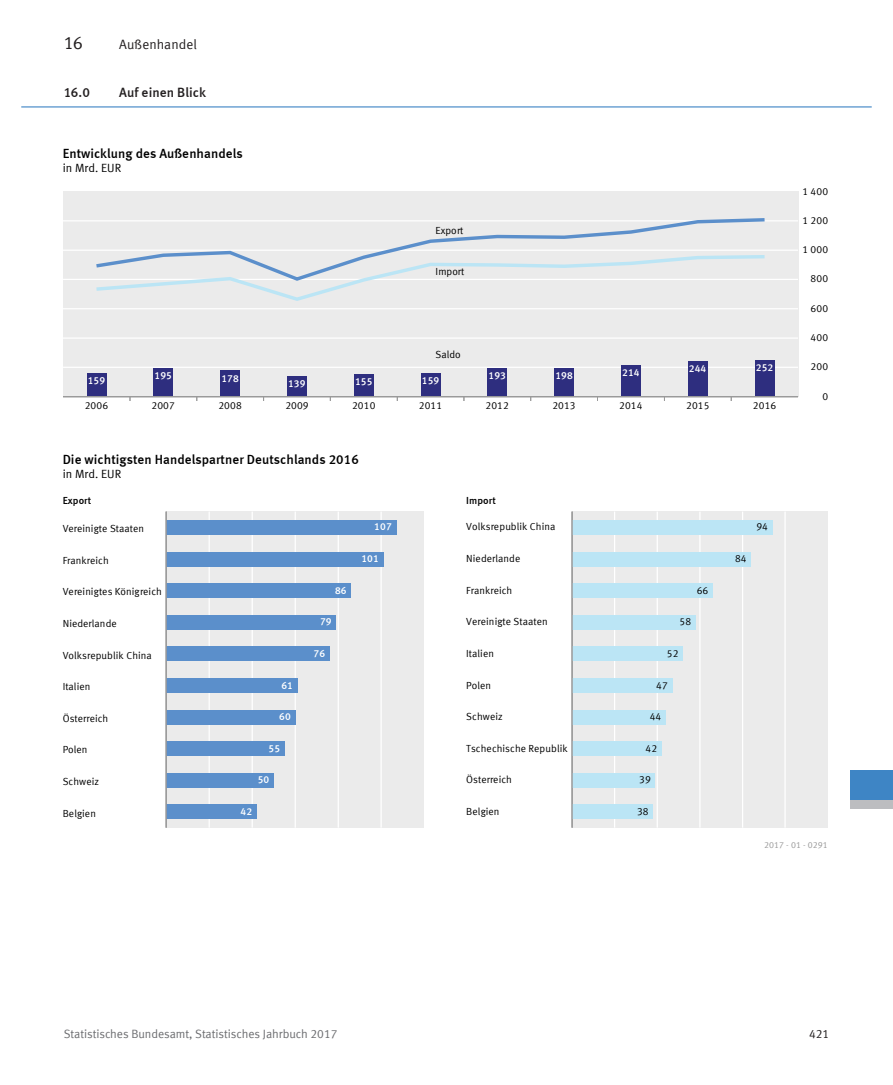
<style>
.page{position:relative;width:893px;height:1085px;background:#fff}
.page>*{position:absolute;margin:0;border:0;box-sizing:border-box;transform-origin:0 0}
.Über1_9pt{font:18px "Meta Normal LF";color:#231f20}
.Über2_9pt{font:13.5px "Meta Medium LF";letter-spacing:.005em;color:#231f20}
.Über1_9pt-2{font:13.5px "Meta Normal LF";letter-spacing:.005em;color:#231f20}
.t1{font:700 13.35px "Meta Normal LF";letter-spacing:.005em;color:#000}
.t2{font:12px "Meta Normal LF";color:#6c6d70}
.t3{font:12px "Meta Normal LF";color:#231f20}
.t4{font:11.85px "Meta Normal LF";letter-spacing:.005em;color:#000}
.t5{font:10.2px "Meta Normal LF";letter-spacing:.005em;color:#000}
.t6{font:700 10.2px "Meta Normal LF";letter-spacing:.02em;color:#fff}
.t7{font:700 10.2px "Meta Normal LF";letter-spacing:.01em;color:#000}
.t8{font:8.85px "Meta Normal LF";letter-spacing:.01em;color:#9a9a9a}
</style>
<div class="page">
<div style="left:63px;top:191px;width:735px;height:205px;background:#ebebeb"></div>
<hr style="left:63px;top:366px;width:735px;height:2px;background:#fff">
<hr style="left:63px;top:337px;width:735px;height:2px;background:#fff">
<hr style="left:63px;top:308px;width:735px;height:1px;background:#fff">
<hr style="left:63px;top:279px;width:735px;height:1px;background:#fff">
<hr style="left:63px;top:249px;width:735px;height:2px;background:#fff">
<hr style="left:63px;top:220px;width:735px;height:1px;background:#fff">
<div style="left:87px;top:373px;width:19px;height:23px;background:#2e2e7f"></div>
<div style="left:154px;top:368px;width:19px;height:28px;background:#2e2e7f"></div>
<div style="left:221px;top:370px;width:19px;height:26px;background:#2e2e7f"></div>
<div style="left:287px;top:376px;width:20px;height:20px;background:#2e2e7f"></div>
<div style="left:354px;top:374px;width:20px;height:22px;background:#2e2e7f"></div>
<div style="left:421px;top:373px;width:19px;height:23px;background:#2e2e7f"></div>
<div style="left:488px;top:368px;width:19px;height:28px;background:#2e2e7f"></div>
<div style="left:554px;top:367px;width:20px;height:29px;background:#2e2e7f"></div>
<div style="left:621px;top:365px;width:20px;height:31px;background:#2e2e7f"></div>
<div style="left:688px;top:361px;width:19px;height:35px;background:#2e2e7f"></div>
<div style="left:755px;top:359px;width:19px;height:37px;background:#2e2e7f"></div>
<svg style="left:96px;top:282px;width:266px;height:19px"></svg>
<svg style="left:93px;top:218px;width:675px;height:64px"></svg>
<hr style="left:63px;top:396px;width:735px;height:1px;background:#9a9a9a">
<div style="left:166px;top:511px;width:258px;height:316px;background:#ebebeb"></div>
<hr style="left:209px;top:511px;width:1px;height:316px;background:#fff">
<hr style="left:252px;top:511px;width:1px;height:316px;background:#fff">
<hr style="left:295px;top:511px;width:1px;height:316px;background:#fff">
<hr style="left:338px;top:511px;width:1px;height:316px;background:#fff">
<hr style="left:380px;top:511px;width:2px;height:316px;background:#fff">
<div style="left:166px;top:520px;width:230px;height:14px;background:#5b8fcb"></div>
<div style="left:166px;top:552px;width:217px;height:14px;background:#5b8fcb"></div>
<div style="left:166px;top:583px;width:185px;height:14px;background:#5b8fcb"></div>
<div style="left:166px;top:615px;width:170px;height:14px;background:#5b8fcb"></div>
<div style="left:166px;top:646px;width:164px;height:15px;background:#5b8fcb"></div>
<div style="left:166px;top:678px;width:131px;height:14px;background:#5b8fcb"></div>
<div style="left:166px;top:709px;width:129px;height:15px;background:#5b8fcb"></div>
<div style="left:166px;top:741px;width:118px;height:14px;background:#5b8fcb"></div>
<div style="left:166px;top:773px;width:108px;height:14px;background:#5b8fcb"></div>
<div style="left:166px;top:804px;width:91px;height:14px;background:#5b8fcb"></div>
<hr style="left:166px;top:511px;width:1px;height:316px;background:#9a9a9a">
<div style="left:572px;top:511px;width:256px;height:316px;background:#ebebeb"></div>
<hr style="left:614px;top:511px;width:1px;height:316px;background:#fff">
<hr style="left:657px;top:511px;width:1px;height:316px;background:#fff">
<hr style="left:699px;top:511px;width:1px;height:316px;background:#fff">
<hr style="left:742px;top:511px;width:1px;height:316px;background:#fff">
<hr style="left:784px;top:511px;width:2px;height:316px;background:#fff">
<div style="left:572px;top:520px;width:200px;height:14px;background:#bbe5f5"></div>
<div style="left:572px;top:552px;width:179px;height:14px;background:#bbe5f5"></div>
<div style="left:572px;top:583px;width:141px;height:14px;background:#bbe5f5"></div>
<div style="left:572px;top:615px;width:124px;height:14px;background:#bbe5f5"></div>
<div style="left:572px;top:646px;width:111px;height:15px;background:#bbe5f5"></div>
<div style="left:572px;top:678px;width:100px;height:14px;background:#bbe5f5"></div>
<div style="left:572px;top:709px;width:94px;height:15px;background:#bbe5f5"></div>
<div style="left:572px;top:741px;width:90px;height:14px;background:#bbe5f5"></div>
<div style="left:572px;top:773px;width:83px;height:14px;background:#bbe5f5"></div>
<div style="left:572px;top:804px;width:81px;height:14px;background:#bbe5f5"></div>
<hr style="left:571px;top:511px;width:2px;height:316px;background:#9a9a9a">
<div style="left:850px;top:770px;width:43px;height:29px;background:#3e85c5"></div>
<div style="left:850px;top:799px;width:43px;height:9px;background:#bcbdc0"></div>
<hr style="left:21px;top:106px;width:851px;height:1px;background:#3e85c5">
<h1 class="Über1_9pt" style="left:64px;top:32px;width:21px">16</h1>
<h1 class="Über1_9pt-2" style="left:119px;top:36px;width:79px">Außenhandel</h1>
<h2 class="Über2_9pt" style="left:64px;top:85px;width:28px">16.0</h2>
<h2 class="Über2_9pt" style="left:119px;top:85px;width:89px">Auf einen Blick</h2>
<p class="t1" style="left:63px;top:146px;width:182px">Entwicklung des Außenhandels</p>
<p class="t4" style="left:63px;top:161px;width:60px">in Mrd. EUR</p>
<p class="t6" style="left:88px;top:375px;width:19px">159</p>
<p class="t6" style="left:154px;top:369px;width:19px">195</p>
<p class="t6" style="left:221px;top:372px;width:19px">178</p>
<p class="t5" style="left:435px;top:224px;width:30px">Export</p>
<p class="t5" style="left:435px;top:266px;width:30px">Import</p>
<p class="t5" style="left:435px;top:348px;width:27px">Saldo</p>
<p class="t6" style="left:288px;top:378px;width:19px">139</p>
<p class="t6" style="left:355px;top:375px;width:19px">155</p>
<p class="t6" style="left:422px;top:375px;width:19px">159</p>
<p class="t6" style="left:489px;top:370px;width:19px">193</p>
<p class="t6" style="left:555px;top:369px;width:19px">198</p>
<p class="t6" style="left:622px;top:367px;width:19px">214</p>
<p class="t6" style="left:689px;top:362px;width:19px">244</p>
<p class="t6" style="left:756px;top:361px;width:19px">252</p>
<p class="t5" style="left:85px;top:400px;width:25px">2006</p>
<p class="t5" style="left:152px;top:400px;width:25px">2007</p>
<p class="t5" style="left:218px;top:400px;width:25px">2008</p>
<p class="t5" style="left:285px;top:400px;width:25px">2009</p>
<p class="t5" style="left:352px;top:400px;width:25px">2010</p>
<p class="t5" style="left:419px;top:400px;width:25px">2011</p>
<p class="t5" style="left:485px;top:400px;width:25px">2012</p>
<p class="t5" style="left:552px;top:400px;width:25px">2013</p>
<p class="t5" style="left:619px;top:400px;width:25px">2014</p>
<p class="t5" style="left:686px;top:400px;width:25px">2015</p>
<p class="t5" style="left:753px;top:400px;width:25px">2016</p>
<p class="t1" style="left:63px;top:452px;width:298px">Die wichtigsten Handelspartner Deutschlands 2016</p>
<p class="t4" style="left:63px;top:467px;width:60px">in Mrd. EUR</p>
<p class="t7" style="left:63px;top:494px;width:30px">Export</p>
<p class="t7" style="left:466px;top:494px;width:31px">Import</p>
<p class="t5" style="left:63px;top:522px;width:83px">Vereinigte Staaten</p>
<p class="t5" style="left:63px;top:554px;width:48px">Frankreich</p>
<p class="t5" style="left:63px;top:585px;width:101px">Vereinigtes Königreich</p>
<p class="t5" style="left:63px;top:617px;width:56px">Niederlande</p>
<p class="t5" style="left:63px;top:649px;width:91px">Volksrepublik China</p>
<p class="t5" style="left:63px;top:680px;width:29px">Italien</p>
<p class="t5" style="left:63px;top:712px;width:47px">Österreich</p>
<p class="t5" style="left:63px;top:743px;width:26px">Polen</p>
<p class="t5" style="left:63px;top:775px;width:38px">Schweiz</p>
<p class="t5" style="left:63px;top:807px;width:35px">Belgien</p>
<p class="t6" style="left:281px;top:679px;width:13px">61</p>
<p class="t6" style="left:279px;top:710px;width:13px">60</p>
<p class="t6" style="left:268px;top:742px;width:13px">55</p>
<p class="t6" style="left:258px;top:773px;width:13px">50</p>
<p class="t6" style="left:241px;top:805px;width:13px">42</p>
<p class="t6" style="left:335px;top:584px;width:13px">86</p>
<p class="t6" style="left:320px;top:615px;width:13px">79</p>
<p class="t6" style="left:314px;top:647px;width:13px">76</p>
<p class="t6" style="left:374px;top:521px;width:19px">107</p>
<p class="t6" style="left:361px;top:552px;width:19px">101</p>
<p class="t5" style="left:466px;top:521px;width:91px">Volksrepublik China</p>
<p class="t5" style="left:466px;top:552px;width:56px">Niederlande</p>
<p class="t5" style="left:466px;top:584px;width:48px">Frankreich</p>
<p class="t5" style="left:466px;top:616px;width:83px">Vereinigte Staaten</p>
<p class="t5" style="left:466px;top:647px;width:29px">Italien</p>
<p class="t5" style="left:466px;top:679px;width:26px">Polen</p>
<p class="t5" style="left:466px;top:710px;width:38px">Schweiz</p>
<p class="t5" style="left:466px;top:742px;width:103px">Tschechische Republik</p>
<p class="t5" style="left:466px;top:773px;width:47px">Österreich</p>
<p class="t5" style="left:466px;top:805px;width:35px">Belgien</p>
<p class="t5" style="left:697px;top:584px;width:13px">66</p>
<p class="t5" style="left:680px;top:616px;width:13px">58</p>
<p class="t5" style="left:667px;top:647px;width:13px">52</p>
<p class="t5" style="left:656px;top:679px;width:13px">47</p>
<p class="t5" style="left:650px;top:710px;width:13px">44</p>
<p class="t5" style="left:646px;top:742px;width:13px">42</p>
<p class="t5" style="left:639px;top:773px;width:13px">39</p>
<p class="t5" style="left:637px;top:805px;width:13px">38</p>
<p class="t5" style="left:735px;top:552px;width:13px">84</p>
<p class="t5" style="left:756px;top:521px;width:13px">94</p>
<p class="t5" style="left:802px;top:185px;width:27px">1 400</p>
<p class="t5" style="left:802px;top:214px;width:27px">1 200</p>
<p class="t5" style="left:802px;top:244px;width:27px">1 000</p>
<p class="t5" style="left:811px;top:273px;width:19px">800</p>
<p class="t5" style="left:811px;top:302px;width:19px">600</p>
<p class="t5" style="left:811px;top:332px;width:19px">400</p>
<p class="t5" style="left:811px;top:361px;width:19px">200</p>
<p class="t5" style="left:822px;top:390px;width:7px">0</p>
<p class="t8" style="left:764px;top:839px;width:65px">2017 - 01 - 0291</p>
<p class="t2" style="left:64px;top:1026px;width:275px">Statistisches Bundesamt, Statistisches Jahrbuch 2017</p>
<p class="t3" style="left:809px;top:1026px;width:22px">421</p>
</div>
